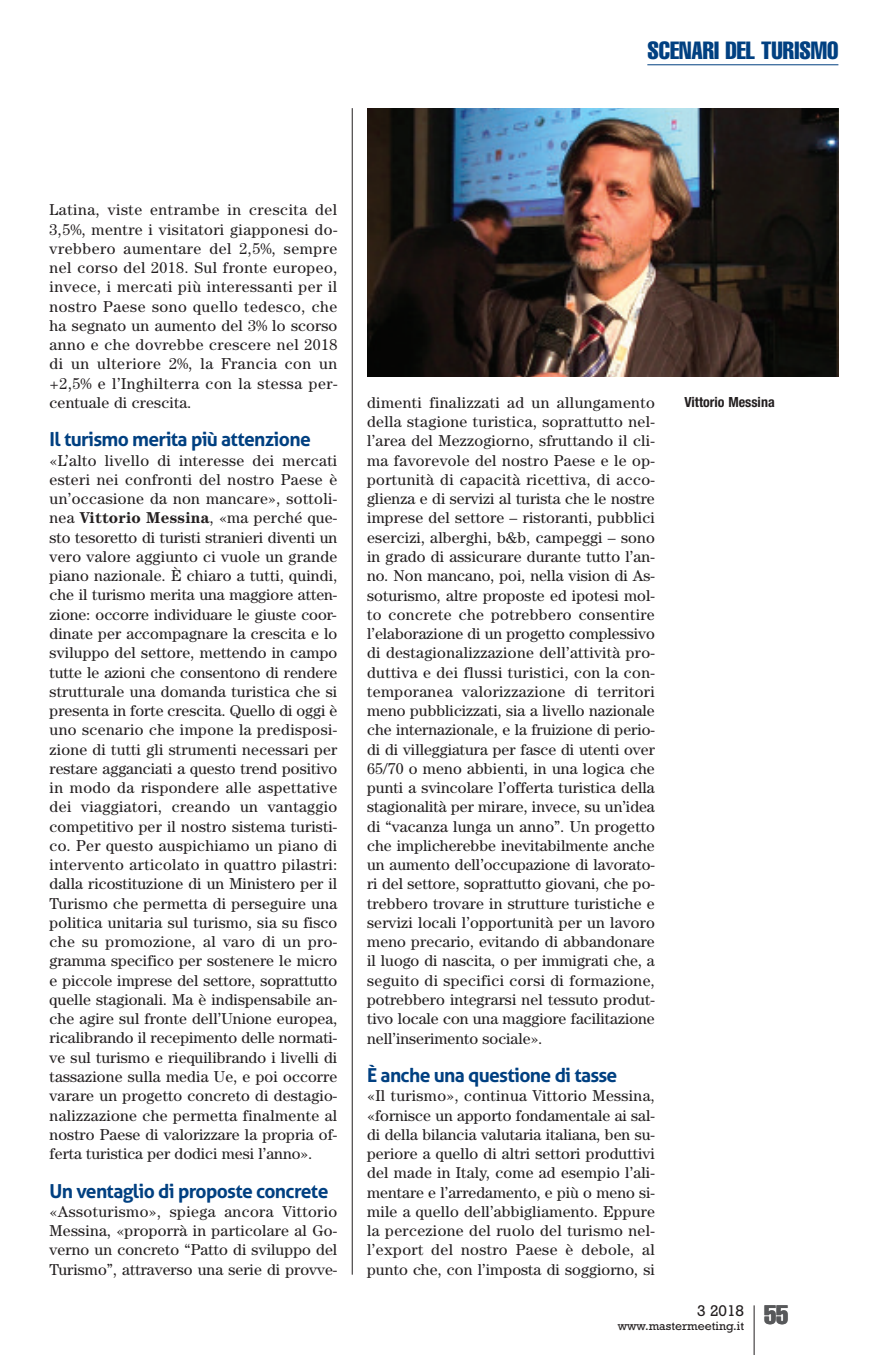
<style>
.page{position:relative;width:893px;height:1355px;background:#fff}
.page>*{position:absolute;margin:0;border:0;box-sizing:border-box;transform-origin:0 0}
.t1{font:extra-condensed 26.25px "Helvetica";color:#57585a}
.t2{font:extra-condensed 24.5px "Helvetica";color:#014081}
.t3{font:700 19.25px "Aller";letter-spacing:-.035em;color:#014081}
.t4{font:15.75px/19.2px "Century";letter-spacing:.005em;color:#231f20;text-align:justify}
.t5{font:15.75px "Rockwell";color:#231f20}
.t6{font:700 condensed 14px "Helvetica Neue";color:#231f20}
.t7{font:12.25px "Rockwell";color:#231f20}
.s1{font-weight:700}
</style>
<div class="page">
<hr style="left:754px;top:1305px;width:1px;height:49px;background:#231f20">
<hr style="left:647px;top:64px;width:191px;height:1px;background:#014081">
<hr style="left:352px;top:108px;width:1px;height:1166px;background:#231f20">
<img style="left:367px;top:108px;width:471px;height:268px">
<h2 class="t2" style="left:647px;top:42px;width:193px">SCENARI DEL TURISMO</h2>
<p class="t4" style="left:50px;top:202px;width:289px">Latina, viste entrambe in crescita del 3,5%, mentre i visitatori giapponesi do&shy;vrebbero aumentare del 2,5%, sempre nel corso del 2018. Sul fronte europeo, invece, i mercati più interessanti per il nostro Paese sono quello tedesco, che ha segnato un aumento del 3% lo scorso anno e che dovrebbe crescere nel 2018 di un ulteriore 2%, la Francia con un +2,5% e l’Inghilterra con la stessa per&shy;centuale di crescita.</p>
<p class="t3" style="left:50px;top:427px;width:263px">Il turismo merita più attenzione</p>
<p class="t4" style="left:50px;top:452px;width:289px">«L’alto livello di interesse dei mercati esteri nei confronti del nostro Paese è un’occasione da non mancare», sottoli&shy;nea <span class="s1">Vittorio Messina</span>, «ma perché que&shy;sto tesoretto di turisti stranieri diventi un vero valore aggiunto ci vuole un grande piano nazionale. È chiaro a tutti, quindi, che il turismo merita una maggiore atten&shy;zione: occorre individuare le giuste coor&shy;dinate per accompagnare la crescita e lo sviluppo del settore, mettendo in campo tutte le azioni che consentono di rendere strutturale una domanda turistica che si presenta in forte crescita. Quello di oggi è uno scenario che impone la predisposi&shy;zione di tutti gli strumenti necessari per restare agganciati a questo trend positivo in modo da rispondere alle aspettative dei viaggiatori, creando un vantaggio competitivo per il nostro sistema turisti&shy;co. Per questo auspichiamo un piano di intervento articolato in quattro pilastri: dalla ricostituzione di un Ministero per il Turismo che permetta di perseguire una politica unitaria sul turismo, sia su fisco che su promozione, al varo di un pro&shy;gramma specifico per sostenere le micro e piccole imprese del settore, soprattutto quelle stagionali. Ma è indispensabile an&shy;che agire sul fronte dell’Unione europea, ricalibrando il recepimento delle normati&shy;ve sul turismo e riequilibrando i livelli di tassazione sulla media Ue, e poi occorre varare un progetto concreto di destagio&shy;nalizzazione che permetta finalmente al nostro Paese di valorizzare la propria of&shy;ferta turistica per dodici mesi l’anno».</p>
<p class="t3" style="left:50px;top:1178px;width:280px">Un ventaglio di proposte concrete</p>
<p class="t4" style="left:50px;top:1203px;width:289px">«Assoturismo», spiega ancora Vittorio Messina, «proporrà in particolare al Go&shy;verno un concreto “Patto di sviluppo del Turismo”, attraverso una serie di provve-</p>
<p class="t4" style="left:367px;top:394px;width:289px">dimenti finalizzati ad un allungamento della stagione turistica, soprattutto nel&shy;l’area del Mezzogiorno, sfruttando il cli&shy;ma favorevole del nostro Paese e le op&shy;portunità di capacità ricettiva, di acco&shy;glienza e di servizi al turista che le nostre imprese del settore – ristoranti, pubblici esercizi, alberghi, b&amp;b, campeggi – sono in grado di assicurare durante tutto l’an&shy;no. Non mancano, poi, nella vision di As&shy;soturismo, altre proposte ed ipotesi mol&shy;to concrete che potrebbero consentire l’elaborazione di un progetto complessivo di destagionalizzazione dell’attività pro&shy;duttiva e dei flussi turistici, con la con&shy;temporanea valorizzazione di territori meno pubblicizzati, sia a livello nazionale che internazionale, e la fruizione di perio&shy;di di villeggiatura per fasce di utenti over 65/70 o meno abbienti, in una logica che punti a svincolare l’offerta turistica della stagionalità per mirare, invece, su un’idea di “vacanza lunga un anno”. Un progetto che implicherebbe inevitabilmente anche un aumento dell’occupazione di lavorato&shy;ri del settore, soprattutto giovani, che po&shy;trebbero trovare in strutture turistiche e servizi locali l’opportunità per un lavoro meno precario, evitando di abbandonare il luogo di nascita, o per immigrati che, a seguito di specifici corsi di formazione, potrebbero integrarsi nel tessuto produt&shy;tivo locale con una maggiore facilitazione nell’inserimento sociale».</p>
<p class="t3" style="left:367px;top:1063px;width:252px">È anche una questione di tasse</p>
<p class="t4" style="left:367px;top:1087px;width:289px">«Il turismo», continua Vittorio Messina, «fornisce un apporto fondamentale ai sal&shy;di della bilancia valutaria italiana, ben su&shy;periore a quello di altri settori produttivi del made in Italy, come ad esempio l’ali&shy;mentare e l’arredamento, e più o meno si&shy;mile a quello dell’abbigliamento. Eppure la percezione del ruolo del turismo nel&shy;l’export del nostro Paese è debole, al punto che, con l’imposta di soggiorno, si</p>
<p class="t6" style="left:685px;top:397px;width:92px">Vittorio Messina</p>
<p class="t5" style="left:697px;top:1305px;width:49px">3 2018</p>
<p class="t7" style="left:618px;top:1321px;width:128px">www.mastermeeting.it</p>
<h1 class="t1" style="left:764px;top:1305px;width:26px">55</h1>
</div>
